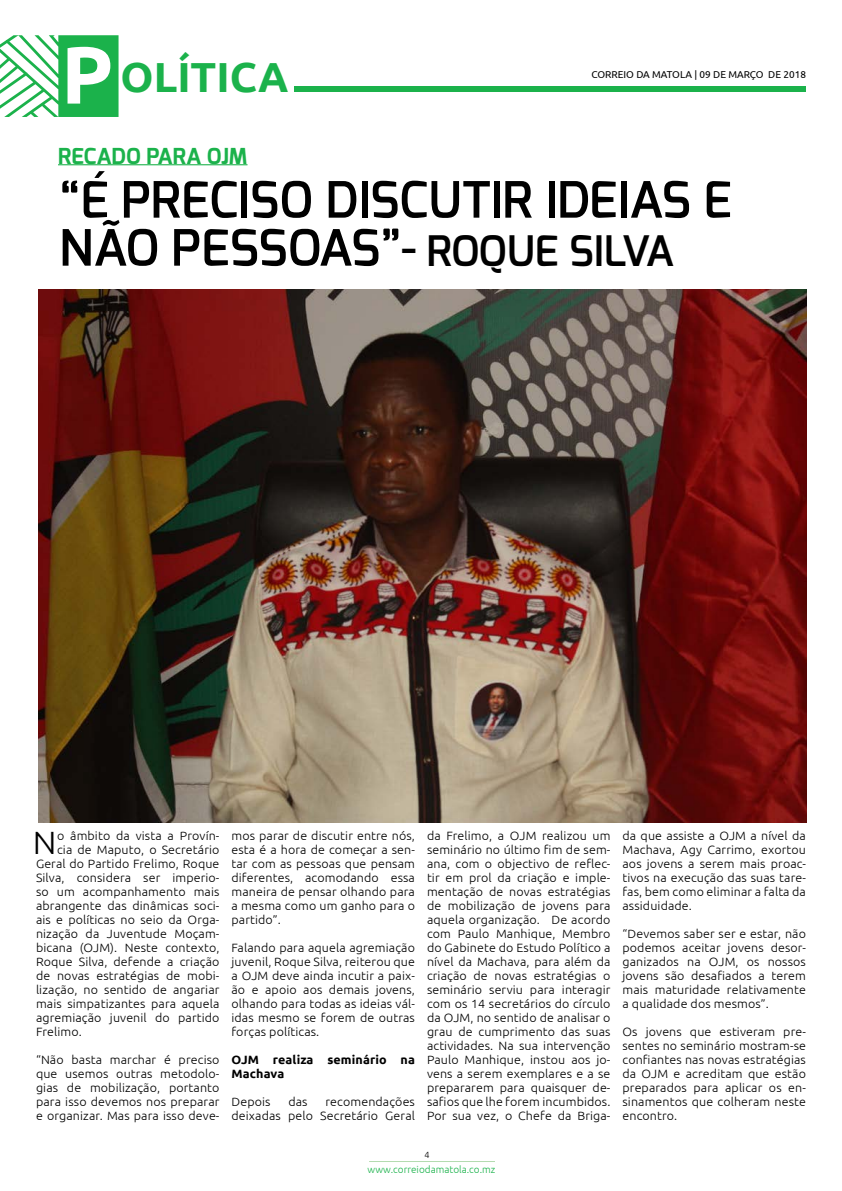
<style>
.page{position:relative;width:842px;height:1191px;background:#fff}
.page>*{position:absolute;margin:0;border:0;box-sizing:border-box;transform-origin:0 0}
.t1{font:600 50px/48px "Exo";color:#000}
.t2{font:700 42px "Ubuntu";color:#1bb24b}
.t3{font:300 32.2px "Ubuntu";color:#000;scale:1.04 1}
.t4{font:700 22px "Exo";color:#1bb24b}
.t5{font:300 12px/14px "Ubuntu";letter-spacing:.01em;color:#000;text-align:justify;scale:1.04 1}
.t6{font:700 12px/14px "Ubuntu";letter-spacing:.01em;color:#000;scale:1.04 1}
.t7{font:10px "Ubuntu";color:#000}
.t8{font:300 10px "Ubuntu";color:#1bb24b}
.t9{font:300 9px "Ubuntu";color:#000}
.s1{font-size:81px;color:#fff}
.s2{font-size:42px}
</style>
<div class="page">
<svg style="left:0;top:35px;width:119px;height:82px"></svg>
<hr style="left:369px;top:1161px;width:126px;height:1px;background:#b4dbb0">
<div style="left:294px;top:86px;width:512px;height:5px;background:#1bb24b"></div>
<img style="left:38px;top:289px;width:768px;height:533px">
<hr style="left:58px;top:164px;width:189px;height:1px;background:#1bb24b">
<h2 class="t2" style="left:61px;top:51px;width:229px"><span class="s1">P</span> OLÍTICA</h2>
<h3 class="t4" style="left:58px;top:142px;width:191px">RECADO PARA OJM</h3>
<p class="t7" style="left:591px;top:69px;width:216px">CORREIO DA MATOLA | 09 DE MARÇO DE 2018</p>
<h1 class="t1" style="left:59px;top:175px;width:674px">“É PRECISO DISCUTIR IDEIAS E<br>NÃO PESSOAS”<span class="s2">- ROQUE SILVA</span></h1>
<h3 class="t3" style="left:33px;top:823px;width:24px">N</h3>
<p class="t5" style="left:57px;top:828px;width:158px">o âmbito da vista a Provín-</p>
<p class="t5" style="left:57px;top:842px;width:158px">cia de Maputo, o Secretário</p>
<p class="t5" style="left:36px;top:856px;width:178px">Geral do Partido Frelimo, Roque</p>
<p class="t5" style="left:36px;top:870px;width:178px">Silva, considera ser imperio-</p>
<p class="t5" style="left:36px;top:884px;width:178px">so um acompanhamento mais</p>
<p class="t5" style="left:36px;top:898px;width:178px">abrangente das dinâmicas soci-</p>
<p class="t5" style="left:36px;top:912px;width:178px">ais e políticas no seio da Orga-</p>
<p class="t5" style="left:36px;top:926px;width:178px">nização da Juventude Moçam-</p>
<p class="t5" style="left:36px;top:940px;width:178px">bicana (OJM). Neste contexto,</p>
<p class="t5" style="left:36px;top:954px;width:178px">Roque Silva, defende a criação</p>
<p class="t5" style="left:36px;top:968px;width:178px">de novas estratégias de mobi-</p>
<p class="t5" style="left:36px;top:982px;width:178px">lização, no sentido de angariar</p>
<p class="t5" style="left:36px;top:996px;width:178px">mais simpatizantes para aquela</p>
<p class="t5" style="left:36px;top:1010px;width:178px">agremiação juvenil do partido</p>
<p class="t5" style="left:36px;top:1024px;width:46px">Frelimo.</p>
<p class="t5" style="left:36px;top:1052px;width:178px">“Não basta marchar é preciso que usemos outras metodolo&shy;gias de mobilização, portanto para isso devemos nos preparar e organizar. Mas para isso deve-</p>
<p class="t5" style="left:231px;top:828px;width:178px">mos parar de discutir entre nós, esta é a hora de começar a sen&shy;tar com as pessoas que pensam diferentes, acomodando essa maneira de pensar olhando para a mesma como um ganho para o partido”.</p>
<p class="t5" style="left:231px;top:940px;width:178px">Falando para aquela agremiação juvenil, Roque Silva, reiterou que a OJM deve ainda incutir a paix&shy;ão e apoio aos demais jovens, olhando para todas as ideias vál&shy;idas mesmo se forem de outras forças políticas.</p>
<p class="t6" style="left:231px;top:1052px;width:178px">OJM realiza seminário na<br>Machava</p>
<p class="t5" style="left:231px;top:1094px;width:39px">Depois</p>
<p class="t5" style="left:288px;top:1094px;width:20px">das</p>
<p class="t5" style="left:231px;top:1094px;width:178px;text-align:right">recomendações<br>deixadas pelo Secretário Geral</p>
<p class="t5" style="left:427px;top:828px;width:178px">da Frelimo, a OJM realizou um seminário no último fim de sem&shy;ana, com o objectivo de reflec&shy;tir em prol da criação e imple&shy;mentação de novas estratégias de mobilização de jovens para aquela organização. De acordo com Paulo Manhique, Membro do Gabinete do Estudo Político a nível da Machava, para além da criação de novas estratégias o seminário serviu para interagir com os 14 secretários do círculo da OJM, no sentido de analisar o grau de cumprimento das suas actividades. Na sua intervenção Paulo Manhique, instou aos jo&shy;vens a serem exemplares e a se prepararem para quaisquer de&shy;safios que lhe forem incumbidos.<br>Por sua vez, o Chefe da Briga-</p>
<p class="t5" style="left:622px;top:828px;width:178px">da que assiste a OJM a nível da Machava, Agy Carrimo, exortou aos jovens a serem mais proac&shy;tivos na execução das suas tare&shy;fas, bem como eliminar a falta da assiduidade.</p>
<p class="t5" style="left:622px;top:926px;width:178px">“Devemos saber ser e estar, não podemos aceitar jovens desor&shy;ganizados na OJM, os nossos jovens são desafiados a terem mais maturidade relativamente a qualidade dos mesmos”.</p>
<p class="t5" style="left:622px;top:1024px;width:178px">Os jovens que estiveram pre&shy;sentes no seminário mostram-se confiantes nas novas estratégias da OJM e acreditam que estão preparados para aplicar os en&shy;sinamentos que colheram neste encontro.</p>
<p class="t9" style="left:424px;top:1149px;width:7px">4</p>
<p class="t8" style="left:367px;top:1163px;width:129px">www.correiodamatola.co.mz</p>
</div>
